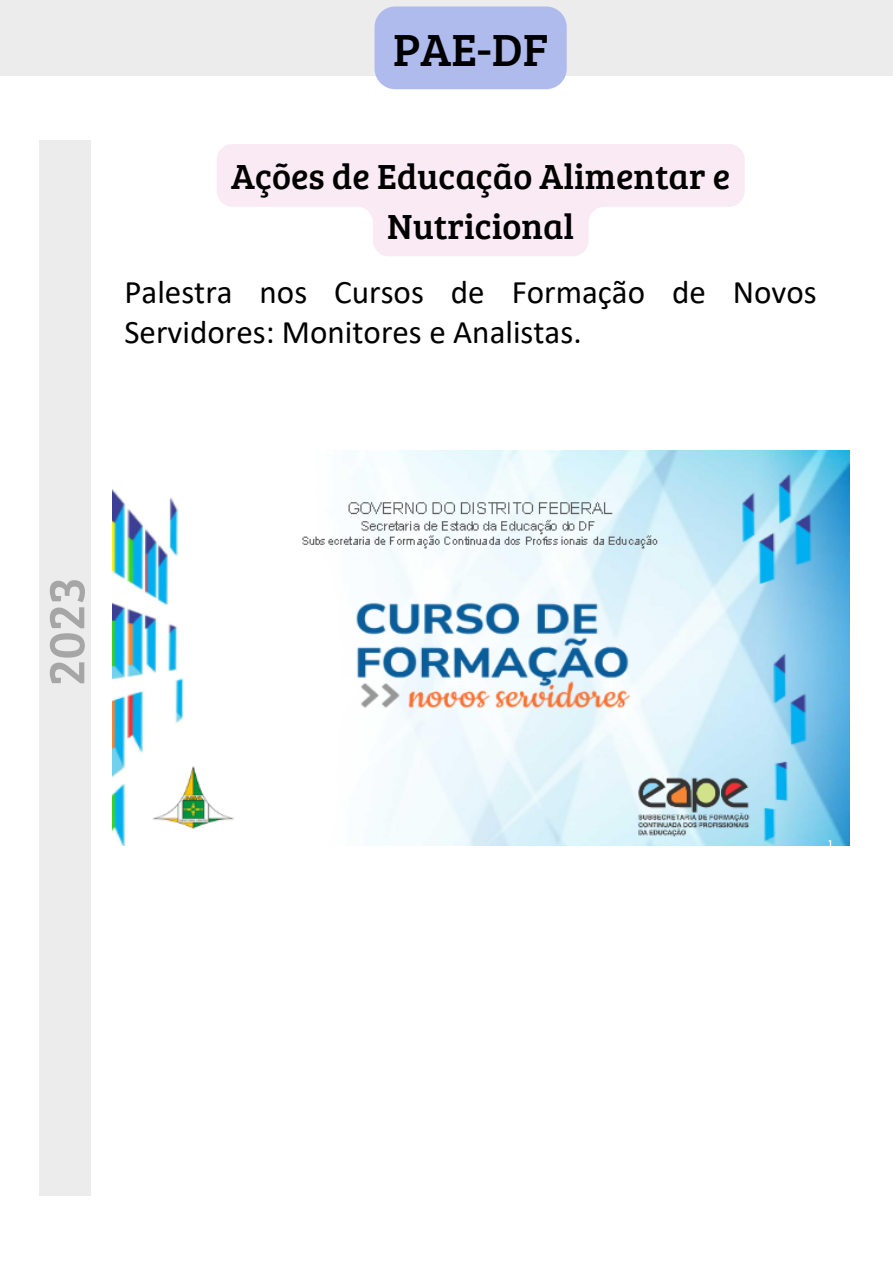
<style>
.page{position:relative;width:893px;height:1264px;background:#fff}
.page>*{position:absolute;margin:0;border:0;box-sizing:border-box;transform-origin:0 0}
.t1{font:52.5px "Bree Serif";color:#a6a6a6}
.t2{font:46.5px "Bree Serif";color:#000}
.t3{font:36px/49.5px "Bree Serif";color:#000;text-align:center}
.t4{font:33px/40.5px "Calibri";color:#000}
</style>
<div class="page">
<div style="left:39px;top:140px;width:51px;height:1055px;background:#edecec"></div>
<div style="left:0;top:0;width:892px;height:75px;background:#edecec"></div>
<img style="left:112px;top:450px;width:737px;height:395px">
<div style="left:374px;top:6px;width:192px;height:83px;background:#b0bbed"></div>
<svg style="left:217px;top:144px;width:527px;height:112px;fill:#faeaf4"></svg>
<p class="t2" style="left:393px;top:16px;width:156px">PAE-DF</p>
<p class="t3" style="left:231px;top:150px;width:500px">Ações de Educação Alimentar e<br>Nutricional</p>
<p class="t4" style="left:124px;top:274px;width:693px">Palestra nos Cursos de Formação de Novos<br>Servidores: Monitores e Analistas.</p>
<p class="t1" style="left:28px;top:686px;width:111px;rotate:-90deg">2023</p>
</div>
